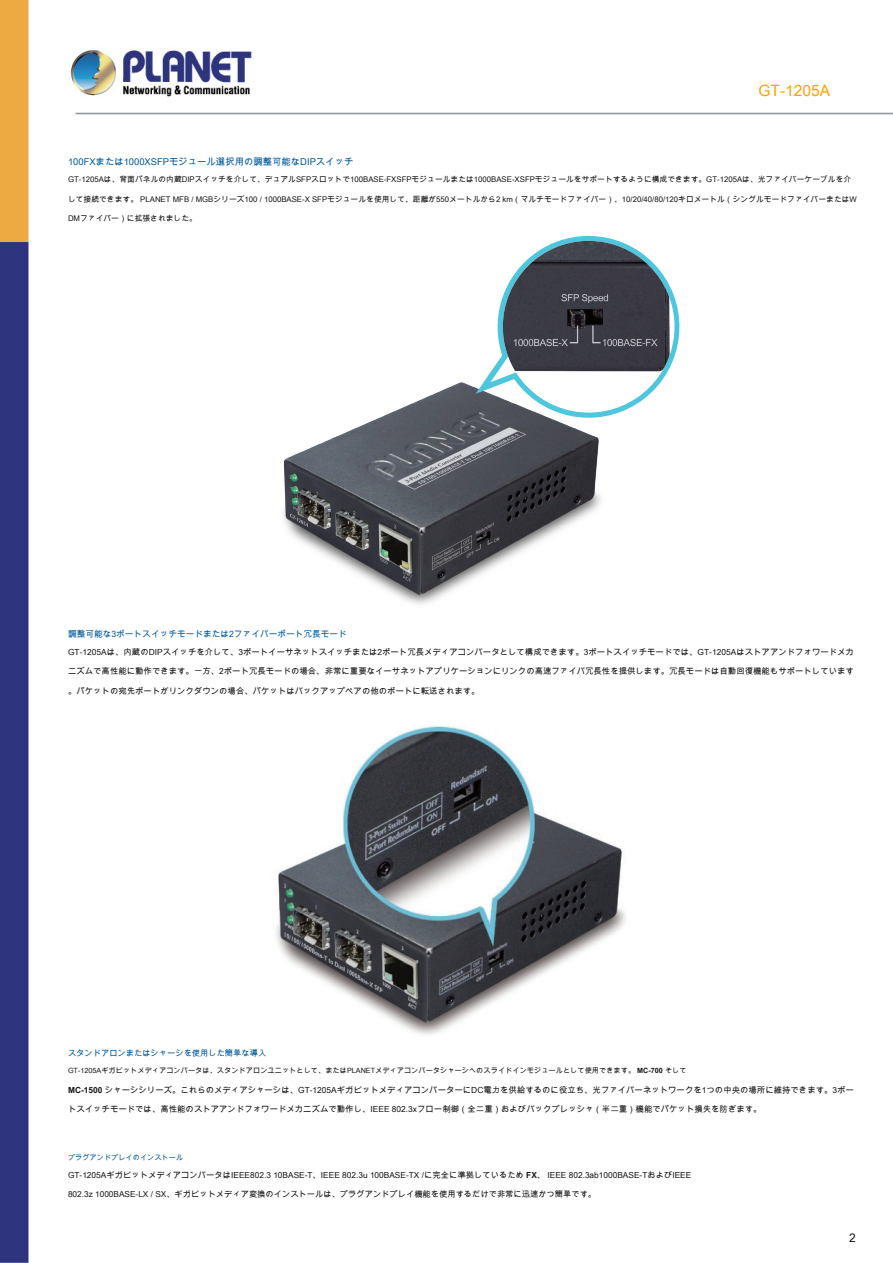
<style>
.page{position:relative;width:893px;height:1263px;background:#fff}
.page>*{position:absolute;margin:0;border:0;box-sizing:border-box;transform-origin:0 0}
.t1{font:15.6px "Arial Unicode MS";color:#fca400}
.t2{font:12px "Arial Unicode MS";color:#171615}
.t3{font:9.3px "Arial Unicode MS";color:#005aa0}
.t4{font:8.7px "Arial Unicode MS";color:#005aa0}
.t5{font:8.4px "Arial Unicode MS";color:#171615}
.t6{font:8.25px "Arial Unicode MS";color:#171615}
.t7{font:8.25px "Arial Unicode MS";color:#005aa0}
.t8{font:7.8px "Arial Unicode MS";color:#171615}
.t9{font:7.2px "Arial Unicode MS";color:#171615}
.t10{font:7.2px "Arial Unicode MS";color:#005aa0}
.s1{font-weight:700}
</style>
<div class="page">
<img style="left:0;top:0;width:893px;height:1263px">
<div style="left:120px;top:234px;width:664px;height:379px;background:#fff"></div>
<img style="left:225px;top:382px;width:417px;height:257px">
<svg style="left:468px;top:227px;width:228px;height:207px"></svg>
<img style="left:503px;top:241px;width:171px;height:165px">
<img style="left:236px;top:719px;width:429px;height:317px">
<h1 class="t1" style="left:758px;top:80px;width:73px">GT-1205A</h1>
<p class="t3" style="left:68px;top:155px;width:287px">100FXまたは1000XSFPモジュール選択用の調整可能なDIPスイッチ</p>
<p class="t8" style="left:68px;top:174px;width:785px">GT-1205Aは、背面パネルの内蔵DIPスイッチを介して、デュアルSFPスロットで100BASE-FXSFPモジュールまたは1000BASE-XSFPモジュールをサポートするように構成できます。GT-1205Aは、光ファイバーケーブルを介</p>
<p class="t8" style="left:68px;top:193px;width:790px">して接続できます。 PLANET MFB / MGBシリーズ100 / 1000BASE-X SFPモジュールを使用して、距離が550メートルから2 km（マルチモードファイバー）、10/20/40/80/120キロメートル（シングルモードファイバーまたはW</p>
<p class="t8" style="left:68px;top:213px;width:130px">DMファイバー）に拡張されました。</p>
<p class="t4" style="left:68px;top:628px;width:280px">調整可能な3ポートスイッチモードまたは2ファイバーポート冗長モード</p>
<p class="t5" style="left:68px;top:646px;width:787px">GT-1205Aは、内蔵のDIPスイッチを介して、3ポートイーサネットスイッチまたは2ポート冗長メディアコンバータとして構成できます。3ポートスイッチモードでは、GT-1205Aはストアアンドフォワードメカ</p>
<p class="t5" style="left:68px;top:665px;width:787px">ニズムで高性能に動作できます。一方、2ポート冗長モードの場合、非常に重要なイーサネットアプリケーションにリンクの高速ファイバ冗長性を提供します。冗長モードは自動回復機能もサポートしています</p>
<p class="t5" style="left:68px;top:685px;width:413px">。パケットの宛先ポートがリンクダウンの場合、パケットはバックアップペアの他のポートに転送されます。</p>
<p class="t7" style="left:68px;top:1047px;width:200px">スタンドアロンまたはシャーシを使用した簡単な導入</p>
<p class="t9" style="left:68px;top:1065px;width:620px">GT-1205Aギガビットメディアコンバータは、スタンドアロンユニットとして、またはPLANETメディアコンバータシャーシへのスライドインモジュールとして使用できます。 <span class="s1">MC-700</span> そして</p>
<p class="t5" style="left:68px;top:1084px;width:787px"><span class="s1">MC-1500</span> シャーシシリーズ。これらのメディアシャーシは、GT-1205AギガビットメディアコンバーターにDC電力を供給するのに役立ち、光ファイバーネットワークを1つの中央の場所に維持できます。3ポー</p>
<p class="t5" style="left:68px;top:1103px;width:695px">トスイッチモードでは、高性能のストアアンドフォワードメカニズムで動作し、IEEE 802.3xフロー制御（全二重）およびバックプレッシャ（半二重）機能でパケット損失を防ぎます。</p>
<p class="t10" style="left:68px;top:1152px;width:117px">プラグアンドプレイのインストール</p>
<p class="t6" style="left:68px;top:1169px;width:625px">GT-1205AギガビットメディアコンバータはIEEE802.3 10BASE-T、IEEE 802.3u 100BASE-TX /に完全に準拠しているため <span class="s1">FX、</span> IEEE 802.3ab1000BASE-TおよびIEEE</p>
<p class="t6" style="left:68px;top:1188px;width:530px">802.3z 1000BASE-LX / SX、ギガビットメディア変換のインストールは、プラグアンドプレイ機能を使用するだけで非常に迅速かつ簡単です。</p>
<h2 class="t2" style="left:849px;top:1229px;width:8px">2</h2>
</div>
